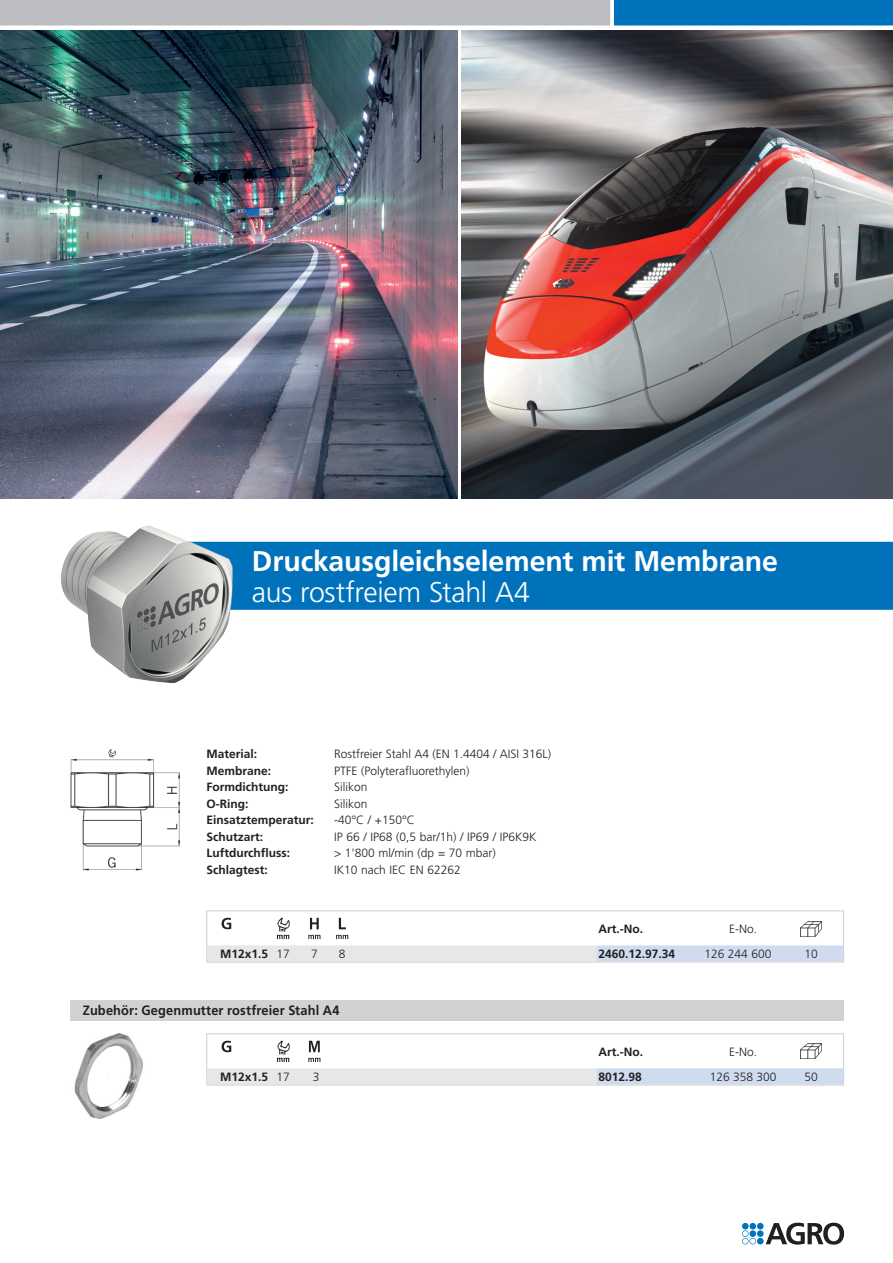
<style>
.page{position:relative;width:893px;height:1263px;background:#fff}
.page>*{position:absolute;margin:0;border:0;box-sizing:border-box;transform-origin:0 0}
.t1{font:700 28.5px "Frutiger LT Std";letter-spacing:-.005em;color:#fff}
.t2{font:300 28.5px "Frutiger LT Std";letter-spacing:-.015em;color:#fff}
.t3{font:700 13.5px "Frutiger LT Std";letter-spacing:.01em;color:#231f20;scale:.95 1}
.t4{font:300 12px "Frutiger LT Std";color:#231f20}
.t5{font:700 12px "Frutiger LT Std";color:#231f20}
.s1{font-weight:300}
</style>
<div class="page">
<div style="left:0;top:0;width:612px;height:26px;background:#bcbdc0"></div>
<div style="left:612px;top:0;width:281px;height:26px;background:#0072bc"></div>
<svg style="left:610px;top:0;width:4px;height:27px"></svg>
<div style="left:757px;top:1230px;width:7px;height:7px;background:#0072bc;border-radius:50%"></div>
<div style="left:749px;top:1223px;width:7px;height:6px;background:#0072bc;border-radius:50%"></div>
<div style="left:757px;top:1223px;width:7px;height:6px;background:#0072bc;border-radius:50%"></div>
<div style="left:742px;top:1223px;width:7px;height:6px;background:#0072bc;border-radius:50%"></div>
<div style="left:757px;top:1238px;width:7px;height:6px;background:#0072bc;border-radius:50%"></div>
<svg style="left:742px;top:1230px;width:14px;height:14px"></svg>
<svg style="left:766px;top:1223px;width:78px;height:21px"></svg>
<div style="left:233px;top:542px;width:660px;height:68px;background:#0072bc"></div>
<img style="left:74px;top:1034px;width:69px;height:85px">
<img style="left:61px;top:525px;width:172px;height:158px">
<img style="left:461px;top:31px;width:432px;height:467px">
<img style="left:70px;top:749px;width:110px;height:122px">
<svg style="left:208px;top:917px;width:634px;height:44px"></svg>
<img style="left:800px;top:922px;width:22px;height:15px">
<div style="left:206px;top:910px;width:638px;height:53px;border:1px solid #d1d2d4"></div>
<svg style="left:208px;top:1040px;width:634px;height:43px"></svg>
<img style="left:800px;top:1044px;width:22px;height:15px">
<div style="left:206px;top:1033px;width:638px;height:52px;border:1px solid #d1d2d4"></div>
<img style="left:0;top:31px;width:457px;height:467px">
<div style="left:70px;top:1000px;width:774px;height:21px;background:#d1d2d4"></div>
<h1 class="t1" style="left:252px;top:544px;width:527px">Druckausgleichselement mit Membrane</h1>
<h1 class="t2" style="left:252px;top:576px;width:279px">aus rostfreiem Stahl A4</h1>
<p class="t5" style="left:206px;top:747px;width:52px">Material:</p>
<p class="t4" style="left:334px;top:747px;width:219px">Rostfreier Stahl A4 (EN 1.4404 / AISI 316L)</p>
<p class="t5" style="left:206px;top:763px;width:66px">Membrane:</p>
<p class="t4" style="left:334px;top:764px;width:137px">PTFE (Polyterafluorethylen)</p>
<p class="t5" style="left:206px;top:780px;width:83px">Formdichtung:</p>
<p class="t4" style="left:334px;top:780px;width:35px">Silikon</p>
<p class="t5" style="left:206px;top:796px;width:43px">O-Ring:</p>
<p class="t4" style="left:334px;top:797px;width:35px">Silikon</p>
<p class="t5" style="left:206px;top:813px;width:109px">Einsatztemperatur:</p>
<p class="t4" style="left:334px;top:813px;width:82px">-40°C / +150°C</p>
<p class="t5" style="left:206px;top:829px;width:58px">Schutzart:</p>
<p class="t4" style="left:334px;top:830px;width:204px">IP 66 / IP68 (0,5 bar/1h) / IP69 / IP6K9K</p>
<p class="t5" style="left:206px;top:846px;width:85px">Luftdurchfluss:</p>
<p class="t4" style="left:334px;top:846px;width:163px">&gt; 1'800 ml/min (dp = 70 mbar)</p>
<p class="t5" style="left:206px;top:862px;width:63px">Schlagtest:</p>
<p class="t4" style="left:334px;top:863px;width:128px">IK10 nach IEC EN 62262</p>
<p class="t5" style="left:598px;top:922px;width:46px">Art.-No.</p>
<p class="t4" style="left:729px;top:922px;width:30px">E-No.</p>
<p class="t5" style="left:220px;top:947px;width:71px">M12x1.5 <span class="s1">17</span></p>
<p class="t4" style="left:311px;top:947px;width:8px">7</p>
<p class="t4" style="left:339px;top:947px;width:8px">8</p>
<p class="t5" style="left:598px;top:947px;width:78px">2460.12.97.34</p>
<p class="t4" style="left:705px;top:947px;width:68px">126 244 600</p>
<p class="t4" style="left:805px;top:947px;width:15px">10</p>
<p class="t3" style="left:83px;top:1003px;width:272px">Zubehör: Gegenmutter rostfreier Stahl A4</p>
<p class="t5" style="left:598px;top:1045px;width:46px">Art.-No.</p>
<p class="t4" style="left:729px;top:1045px;width:30px">E-No.</p>
<p class="t5" style="left:220px;top:1070px;width:71px">M12x1.5 <span class="s1">17</span></p>
<p class="t4" style="left:313px;top:1070px;width:8px">3</p>
<p class="t5" style="left:598px;top:1070px;width:45px">8012.98</p>
<p class="t4" style="left:710px;top:1070px;width:68px">126 358 300</p>
<p class="t4" style="left:805px;top:1070px;width:15px">50</p>
</div>
